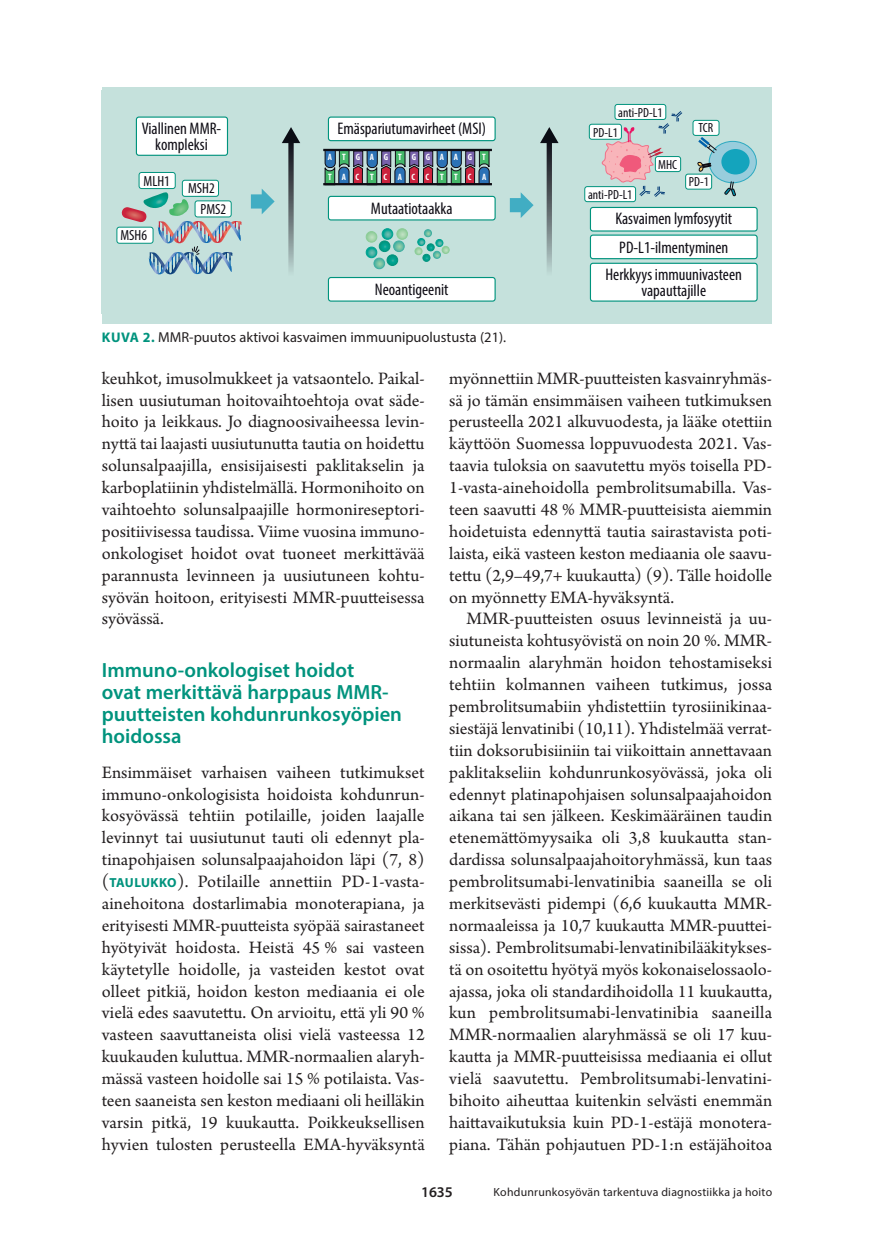
<style>
.page{position:relative;width:874px;height:1241px;background:#fff}
.page>*{position:absolute;margin:0;border:0;box-sizing:border-box;transform-origin:0 0}
.v1_teema{font:600 20.65px/21.9px "Myriad Pro";color:#00937d}
.l_ei_sis{font:18.38px/21.9px "Arno Pro";color:#231f20;text-align:justify}
.t1{font:condensed 16.8px/27.7px "Myriad Pro";color:#0e0c14;text-align:center}
.t2{font:600 14.88px "Myriad Pro";color:#231f20}
.t3{font:condensed 14.7px/21px "Myriad Pro";color:#0e0c14}
.kt{font:14.35px "Myriad Pro";color:#231f20}
.t4{font:condensed 13.3px "Myriad Pro";color:#0e0c14}
.Ala{font:11.9px "Myriad Pro";letter-spacing:.02em;color:#231f20}
.t5{font:700 condensed 9.28px/19.8px "Myriad Pro";letter-spacing:1.075em;color:#fff;text-align:right}
.s1{font-weight:700;font-size:14px;color:#00937d}
.s2{font-family:"Myriad Pro";font-weight:700;font-size:13.12px;color:#00937d}
</style>
<div class="page">
<div style="left:102px;top:87px;width:669px;height:236px;background:#c5e1dc"></div>
<div style="left:708px;top:141px;width:48px;height:42px;background:#98cddc;border-radius:50%"></div>
<div style="left:708px;top:141px;width:48px;height:42px;border:1px solid #2da9c0;border-radius:50%"></div>
<svg style="left:324px;top:151px;width:166px;height:32px"></svg>
<div style="left:139px;top:172px;width:36px;height:16px;background:#fff;border-radius:3px"></div>
<div style="left:138px;top:172px;width:37px;height:17px;border:1px solid #00937d;border-radius:3px"></div>
<div style="left:614px;top:104px;width:51px;height:15px;background:#fff;border-radius:3px"></div>
<div style="left:614px;top:104px;width:52px;height:16px;border:1px solid #00937d;border-radius:3px"></div>
<div style="left:589px;top:124px;width:32px;height:15px;background:#fff;border-radius:3px"></div>
<div style="left:588px;top:124px;width:33px;height:16px;border:1px solid #00937d;border-radius:3px"></div>
<div style="left:692px;top:120px;width:26px;height:15px;background:#fff;border-radius:3px"></div>
<div style="left:692px;top:120px;width:27px;height:16px;border:1px solid #00937d;border-radius:3px"></div>
<div style="left:685px;top:174px;width:26px;height:15px;background:#fff;border-radius:3px"></div>
<div style="left:684px;top:174px;width:27px;height:15px;border:1px solid #00937d;border-radius:3px"></div>
<div style="left:117px;top:227px;width:36px;height:16px;background:#fff;border-radius:3px"></div>
<div style="left:116px;top:227px;width:37px;height:17px;border:1px solid #00937d;border-radius:3px"></div>
<div style="left:182px;top:180px;width:36px;height:16px;background:#fff;border-radius:3px"></div>
<div style="left:182px;top:180px;width:37px;height:17px;border:1px solid #00937d;border-radius:3px"></div>
<div style="left:136px;top:117px;width:91px;height:38px;background:#fff;border-radius:3px"></div>
<div style="left:136px;top:116px;width:92px;height:40px;border:1px solid #00937d;border-radius:3px"></div>
<div style="left:328px;top:117px;width:167px;height:24px;background:#fff;border-radius:3px"></div>
<div style="left:328px;top:116px;width:167px;height:25px;border:1px solid #00937d;border-radius:3px"></div>
<div style="left:328px;top:196px;width:167px;height:24px;background:#fff;border-radius:3px"></div>
<div style="left:328px;top:196px;width:167px;height:24px;border:1px solid #00937d;border-radius:3px"></div>
<div style="left:590px;top:235px;width:166px;height:23px;background:#fff;border-radius:3px"></div>
<div style="left:589px;top:234px;width:168px;height:25px;border:1px solid #00937d;border-radius:3px"></div>
<div style="left:590px;top:207px;width:166px;height:24px;background:#fff;border-radius:3px"></div>
<div style="left:589px;top:207px;width:168px;height:24px;border:1px solid #00937d;border-radius:3px"></div>
<div style="left:328px;top:277px;width:167px;height:24px;background:#fff;border-radius:3px"></div>
<div style="left:328px;top:277px;width:167px;height:24px;border:1px solid #00937d;border-radius:3px"></div>
<div style="left:590px;top:263px;width:166px;height:38px;background:#fff;border-radius:3px"></div>
<div style="left:589px;top:263px;width:168px;height:38px;border:1px solid #00937d;border-radius:3px"></div>
<svg style="left:121px;top:192px;width:120px;height:82px"></svg>
<div style="left:251px;top:194px;width:12px;height:14px;background:#41adc3"></div>
<svg style="left:261px;top:189px;width:13px;height:25px"></svg>
<div style="left:509px;top:198px;width:13px;height:14px;background:#41adc3"></div>
<svg style="left:520px;top:192px;width:13px;height:26px"></svg>
<hr style="left:323px;top:149px;width:168px;height:2px;background:#0e0c14">
<hr style="left:323px;top:183px;width:168px;height:2px;background:#0e0c14">
<div style="left:422px;top:254px;width:8px;height:8px;border:1px solid #00937d;border-radius:50%"></div>
<div style="left:365px;top:246px;width:12px;height:12px;border:1px solid #00a290;border-radius:50%"></div>
<div style="left:381px;top:228px;width:12px;height:12px;border:1px solid #00a290;border-radius:50%"></div>
<div style="left:365px;top:231px;width:12px;height:11px;border:1px solid #8dcd98;border-radius:50%"></div>
<svg style="left:366px;top:229px;width:40px;height:40px"></svg>
<div style="left:396px;top:228px;width:12px;height:12px;border:1px solid #8dcd98;border-radius:50%"></div>
<div style="left:414px;top:247px;width:8px;height:8px;border:1px solid #8dcd98;border-radius:50%"></div>
<svg style="left:415px;top:229px;width:34px;height:32px"></svg>
<div style="left:441px;top:246px;width:8px;height:8px;border:1px solid #8dcd98;border-radius:50%"></div>
<svg style="left:288px;top:143px;width:5px;height:129px"></svg>
<svg style="left:282px;top:127px;width:18px;height:16px"></svg>
<svg style="left:546px;top:143px;width:5px;height:129px"></svg>
<svg style="left:540px;top:127px;width:18px;height:16px"></svg>
<div style="left:721px;top:149px;width:28px;height:25px;background:#14a4bd;border-radius:50%"></div>
<svg style="left:698px;top:137px;width:19px;height:17px"></svg>
<svg style="left:697px;top:161px;width:14px;height:11px"></svg>
<svg style="left:723px;top:180px;width:12px;height:16px"></svg>
<svg style="left:600px;top:110px;width:83px;height:88px"></svg>
<div style="left:584px;top:186px;width:51px;height:16px;background:#fff;border-radius:3px"></div>
<div style="left:584px;top:186px;width:51px;height:16px;border:1px solid #00937d;border-radius:3px"></div>
<p class="t1" style="left:142px;top:120px;width:81px;line-height:15.9px">Viallinen MMR&shy;kompleksi</p>
<p class="t1" style="left:337px;top:115px;width:150px">Emäspariutumavirheet (MSI)</p>
<p class="t5" style="left:328px;top:147px;width:48px">ATGA</p>
<p class="t5" style="left:328px;top:147px;width:159px">TGGAAGT<br>TACTCACCTTCA</p>
<p class="t5" style="left:383px;top:147px;width:6px">G</p>
<p class="t3" style="left:143px;top:170px;width:28px">MLH1</p>
<p class="t3" style="left:200px;top:178px;width:27px;text-indent:-13px">MSH2<br>PMS2</p>
<p class="t1" style="left:371px;top:194px;width:83px">Mutaatiotaakka</p>
<p class="t3" style="left:120px;top:225px;width:28px">MSH6</p>
<p class="t1" style="left:375px;top:275px;width:75px">Neoantigeenit</p>
<p class="kt" style="left:102px;top:328px;width:405px"><span class="s1">KUVA 2.</span> MMR-puutos aktivoi kasvaimen immuunipuolustusta (21).</p>
<p class="t4" style="left:618px;top:104px;width:46px">anti-PD-L1</p>
<p class="t4" style="left:592px;top:124px;width:26px">PD-L1</p>
<p class="t4" style="left:587px;top:186px;width:46px">anti-PD-L1</p>
<p class="t4" style="left:657px;top:156px;width:21px">MHC</p>
<p class="t4" style="left:698px;top:120px;width:16px">TCR</p>
<p class="t4" style="left:688px;top:174px;width:22px">PD-1</p>
<p class="t1" style="left:605px;top:205px;width:138px">Kasvaimen lymfosyytit<br>PD-L1-ilmentyminen<br>Herkkyys immuunivasteen</p>
<p class="t1" style="left:641px;top:276px;width:66px">vapauttajille</p>
<p class="l_ei_sis" style="left:102px;top:368px;width:324px">keuhkot, imusolmukkeet ja vatsaontelo. Paikal‑ lisen uusiutuman hoitovaihtoehtoja ovat säde‑ hoito ja leikkaus. Jo diagnoosivaiheessa levin‑ nyttä tai laajasti uusiutunutta tautia on hoidettu solunsalpaajilla, ensisijaisesti paklitakselin ja karboplatiinin yhdistelmällä. Hormonihoito on vaihtoehto solunsalpaajille hormonireseptori‑ positiivisessa taudissa. Viime vuosina immuno&shy;onkologiset hoidot ovat tuoneet merkittävää parannusta levinneen ja uusiutuneen kohtu‑ syövän hoitoon, erityisesti MMR-puutteisessa syövässä.</p>
<p class="v1_teema" style="left:102px;top:658px;width:301px">Immuno-onkologiset hoidot<br>ovat merkittävä harppaus MMR&shy;puutteisten kohdunrunkosyöpien hoidossa</p>
<p class="l_ei_sis" style="left:102px;top:762px;width:324px">Ensimmäiset varhaisen vaiheen tutkimukset immuno-onkologisista hoidoista kohdunrun‑ kosyövässä tehtiin potilaille, joiden laajalle levinnyt tai uusiutunut tauti oli edennyt pla‑ tinapohjaisen solunsalpaajahoidon läpi (7, 8) (<span class="s2">TAULUKKO</span>). Potilaille annettiin PD-1-vasta&shy;ainehoitona dostarlimabia monoterapiana, ja erityisesti MMR-puutteista syöpää sairastaneet hyötyivät hoidosta. Heistä 45 % sai vasteen käytetylle hoidolle, ja vasteiden kestot ovat olleet pitkiä, hoidon keston mediaania ei ole vielä edes saavutettu. On arvioitu, että yli 90 % vasteen saavuttaneista olisi vielä vasteessa 12 kuukauden kuluttua. MMR-normaalien alaryh‑ mässä vasteen hoidolle sai 15 % potilaista. Vas‑ teen saaneista sen keston mediaani oli heilläkin varsin pitkä, 19 kuukautta. Poikkeuksellisen hyvien tulosten perusteella EMA-hyväksyntä</p>
<p class="l_ei_sis" style="left:449px;top:368px;width:324px">myönnettiin MMR-puutteisten kasvainryhmäs‑ sä jo tämän ensimmäisen vaiheen tutkimuksen perusteella 2021 alkuvuodesta, ja lääke otettiin käyttöön Suomessa loppuvuodesta 2021. Vas‑ taavia tuloksia on saavutettu myös toisella PD-1-vasta-ainehoidolla pembrolitsumabilla. Vas‑ teen saavutti 48 % MMR-puutteisista aiemmin hoidetuista edennyttä tautia sairastavista poti‑ laista, eikä vasteen keston mediaania ole saavu‑ tettu (2,9–49,7+ kuukautta) (9). Tälle hoidolle on myönnetty EMA-hyväksyntä.</p>
<p class="l_ei_sis" style="left:449px;top:609px;width:324px;text-indent:17px">MMR-puutteisten osuus levinneistä ja uu‑ siutuneista kohtusyövistä on noin 20 %. MMR&shy;normaalin alaryhmän hoidon tehostamiseksi tehtiin kolmannen vaiheen tutkimus, jossa pembrolitsumabiin yhdistettiin tyrosiinikinaa‑ siestäjä lenvatinibi (10,11). Yhdistelmää verrat‑ tiin doksorubisiiniin tai viikoittain annettavaan paklitakseliin kohdunrunkosyövässä, joka oli edennyt platinapohjaisen solunsalpaajahoidon aikana tai sen jälkeen. Keskimääräinen taudin etenemättömyysaika oli 3,8 kuukautta stan‑ dardissa solunsalpaajahoitoryhmässä, kun taas pembrolitsumabi-lenvatinibia saaneilla se oli merkitsevästi pidempi (6,6 kuukautta MMR&shy;normaaleissa ja 10,7 kuukautta MMR-puuttei‑ sissa). Pembrolitsumabi-lenvatinibilääkitykses‑ tä on osoitettu hyötyä myös kokonaiselossaolo‑ ajassa, joka oli standardihoidolla 11 kuukautta, kun pembrolitsumabi-lenvatinibia saaneilla MMR-normaalien alaryhmässä se oli 17 kuu‑ kautta ja MMR-puutteisissa mediaania ei ollut vielä saavutettu. Pembrolitsumabi-lenvatini‑ bihoito aiheuttaa kuitenkin selvästi enemmän haittavaikutuksia kuin PD-1-estäjä monotera‑ piana. Tähän pohjautuen PD-1:n estäjähoitoa</p>
<p class="Ala" style="left:493px;top:1184px;width:280px">Kohdunrunkosyövän tarkentuva diagnostiikka ja hoito</p>
<p class="t2" style="left:421px;top:1182px;width:33px">1635</p>
</div>
